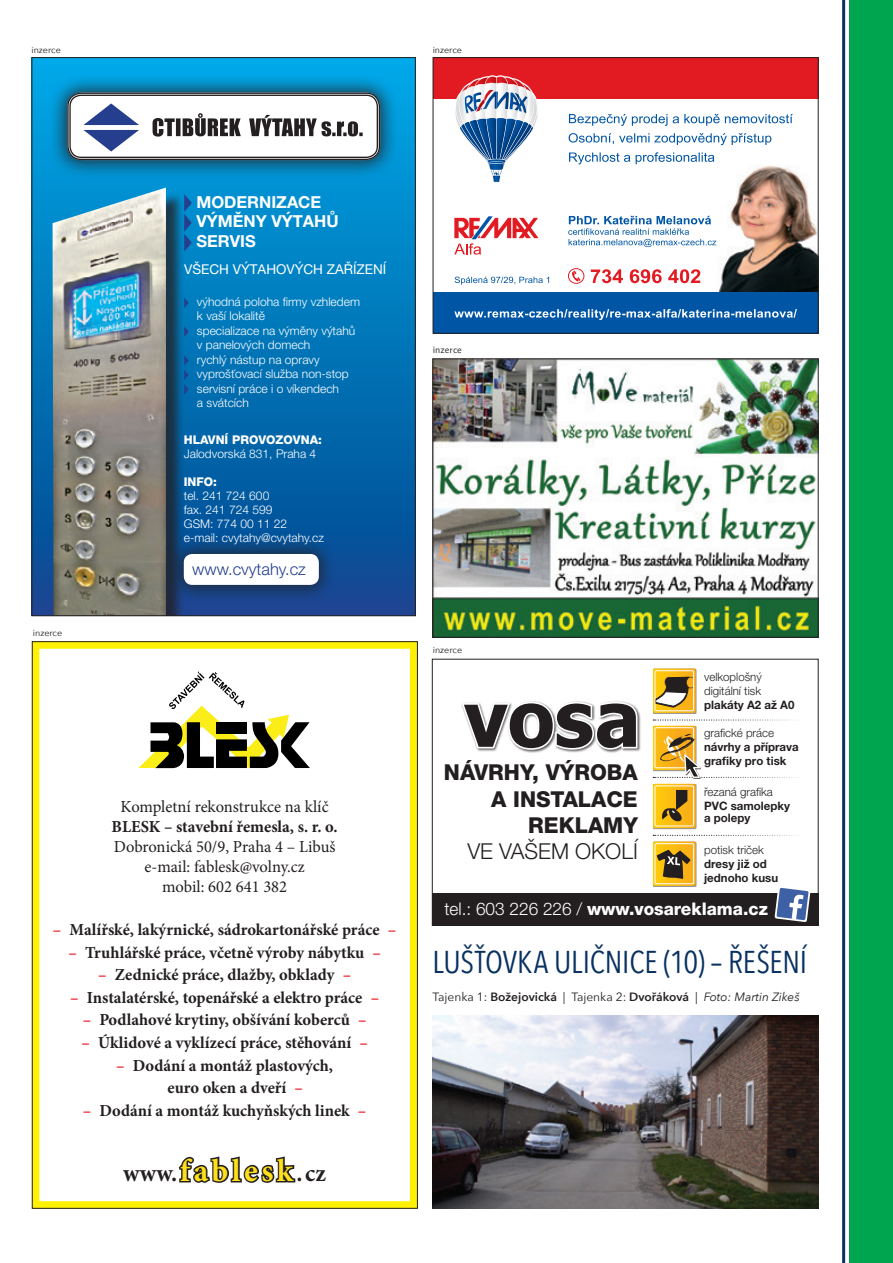
<style>
.page{position:relative;width:893px;height:1263px;background:#fff}
.page>*{position:absolute;margin:0;border:0;box-sizing:border-box;transform-origin:0 0}
.t1{font:700 76.8px "Tahoma";color:#231f20}
.t2{font:31.5px "Avenir Next Condensed";letter-spacing:-.005em;color:#083060}
.t3{font:700 24.45px "Minion Pro";color:#231f20}
.t4{font:800 21.9px/26.4px "Helvetica Neue LT Pro";color:#231f20;text-align:right}
.t5{font:300 21.9px "Helvetica Neue LT Pro";color:#231f20}
.t6{font:800 17.4px "Helvetica Neue LT Pro";color:#fff}
.t7{font:700 16.8px/22.6px "Minion Pro";color:#231f20}
.t8{font:16.8px/20.1px "Minion Pro";letter-spacing:-.005em;color:#231f20;text-align:center}
.t9{font:700 16.5px/19.8px "Helvetica Neue LT Pro";color:#fff}
.t10{font:300 16.5px "Helvetica Neue LT Pro";color:#253f8e}
.t11{font:13.5px "Helvetica Neue LT Pro";color:#fff}
.t12{font:300 12px/14.4px "Helvetica Neue LT Pro";color:#fff}
.t13{font:12px "Avenir Next";color:#231f20}
.t14{font:800 12px "Helvetica Neue LT Pro";color:#fff}
.t15{font:700 11.7px/14px "Helvetica Neue LT Pro";color:#231f20}
.t16{font:300 11.7px/14px "Helvetica Neue LT Pro";color:#231f20}
.t17{font:9px "Avenir Next";color:#231f20}
.t18{font:9px "Adagio Sans";color:#231f20}
.s1{color:#ee1d23}
.s2{font-size:32.1px;color:#ffe01b}
.s3{font-weight:300}
.s4{font-weight:600}
.s5{font-style:italic}
</style>
<div class="page">
<svg style="left:34px;top:59px;width:380px;height:555px;background:#0174b7"></svg>
<div style="left:165px;top:535px;width:172px;height:69px;background:#231f20;opacity:.75"></div>
<div style="left:184px;top:554px;width:135px;height:31px;background:#fff;border-radius:9px"></div>
<svg style="left:185px;top:194px;width:7px;height:58px"></svg>
<div style="left:55px;top:191px;width:130px;height:425px;background:#231f20;opacity:.75"></div>
<img style="left:53px;top:188px;width:113px;height:426px">
<svg style="left:184px;top:297px;width:5px;height:11px"></svg>
<svg style="left:184px;top:326px;width:5px;height:11px"></svg>
<svg style="left:184px;top:355px;width:5px;height:40px"></svg>
<div style="left:49px;top:74px;width:349px;height:104px;background:#231f20;opacity:.75"></div>
<svg style="left:67px;top:92px;width:314px;height:69px"></svg>
<div style="left:849px;top:0;width:44px;height:1263px;background:#00a54f"></div>
<div style="left:432px;top:894px;width:386px;height:31px;background:#231f20"></div>
<div style="left:461px;top:701px;width:180px;height:53px;background:#231f20;opacity:.75"></div>
<svg style="left:461px;top:701px;width:178px;height:51px"></svg>
<div style="left:653px;top:669px;width:44px;height:45px;background:#231f20;opacity:.5"></div>
<svg style="left:653px;top:668px;width:43px;height:45px;background:#bf9c44"></svg>
<div style="left:655px;top:670px;width:39px;height:41px;border:1px solid #fff;border-radius:2px"></div>
<div style="left:653px;top:784px;width:44px;height:45px;background:#231f20;opacity:.5"></div>
<svg style="left:653px;top:835px;width:158px;height:87px"></svg>
<svg style="left:653px;top:719px;width:144px;height:109px"></svg>
<div style="left:432px;top:659px;width:387px;height:267px;border:1px solid #231f20"></div>
<img style="left:709px;top:160px;width:108px;height:132px">
<div style="left:433px;top:57px;width:386px;height:41px;background:#e21a21"></div>
<div style="left:433px;top:292px;width:386px;height:42px;background:#0155a5"></div>
<svg style="left:569px;top:152px;width:145px;height:12px"></svg>
<svg style="left:569px;top:133px;width:202px;height:12px"></svg>
<svg style="left:569px;top:114px;width:224px;height:12px"></svg>
<svg style="left:454px;top:216px;width:85px;height:39px"></svg>
<svg style="left:454px;top:75px;width:85px;height:108px"></svg>
<svg style="left:454px;top:309px;width:343px;height:11px"></svg>
<svg style="left:455px;top:277px;width:94px;height:8px"></svg>
<svg style="left:591px;top:269px;width:109px;height:14px"></svg>
<svg style="left:568px;top:216px;width:148px;height:31px"></svg>
<svg style="left:568px;top:268px;width:16px;height:16px"></svg>
<div style="left:433px;top:57px;width:386px;height:277px;border:1px solid #231f20"></div>
<img style="left:434px;top:360px;width:383px;height:276px">
<div style="left:432px;top:358px;width:387px;height:280px;border:1px solid #231f20"></div>
<div style="left:32px;top:641px;width:385px;height:568px;border:7px solid #fff101"></div>
<svg style="left:138px;top:671px;width:172px;height:97px"></svg>
<svg style="left:178px;top:1156px;width:118px;height:27px"></svg>
<img style="left:432px;top:1015px;width:387px;height:194px">
<hr style="left:842px;top:0;width:3px;height:1263px;background:#083060">
<p class="t17" style="left:32px;top:43px;width:31px">inzerce</p>
<p class="t17" style="left:433px;top:43px;width:31px">inzerce</p>
<p class="t17" style="left:33px;top:625px;width:31px">inzerce</p>
<p class="t9" style="left:196px;top:191px;width:144px">MODERNIZACE<br>VÝMĚNY VÝTAHŮ<br>SERVIS</p>
<p class="t11" style="left:184px;top:262px;width:204px">VŠECH VÝTAHOVÝCH ZAŘÍZENÍ</p>
<p class="t12" style="left:197px;top:294px;width:165px">výhodná poloha firmy vzhledem k vaší lokalitě<br>specializace na výměny výtahů v panelových domech<br>rychlý nástup na opravy vyprošťovací služba non-stop servisní práce i o víkendech<br>a svátcích</p>
<p class="t14" style="left:184px;top:433px;width:140px">HLAVNÍ PROVOZOVNA:</p>
<p class="t12" style="left:184px;top:446px;width:134px">Jalodvorská 831, Praha 4</p>
<p class="t14" style="left:184px;top:475px;width:35px">INFO:</p>
<p class="t12" style="left:184px;top:488px;width:142px;line-height:14px">tel. 241 724 600<br>fax. 241 724 599<br>GSM: 774 00 11 22 e-mail: cvytahy@cvytahy.cz</p>
<p class="t10" style="left:192px;top:559px;width:115px">www.cvytahy.cz</p>
<p class="t8" style="left:121px;top:796px;width:210px">Kompletní rekonstrukce na klíč</p>
<p class="t7" style="left:112px;top:815px;width:228px">BLESK – stavební řemesla, s. r. o.</p>
<p class="t8" style="left:114px;top:837px;width:223px">Dobronická 50/9, Praha 4 – Libuš e-mail: fablesk@volny.cz<br>mobil: 602 641 382</p>
<p class="t7" style="left:53px;top:918px;width:345px"><span class="s1">–</span> Malířské, lakýrnické, sádrokartonářské práce <span class="s1">–</span></p>
<p class="t7" style="left:68px;top:941px;width:314px"><span class="s1">–</span> Truhlářské práce, včetně výroby nábytku <span class="s1">–</span></p>
<p class="t7" style="left:98px;top:963px;width:254px"><span class="s1">–</span> Zednické práce, dlažby, obklady <span class="s1">–</span></p>
<p class="t7" style="left:70px;top:986px;width:311px"><span class="s1">–</span> Instalatérské, topenářské a elektro práce <span class="s1">–</span></p>
<p class="t7" style="left:83px;top:1008px;width:285px"><span class="s1">–</span> Podlahové krytiny, obšívání koberců <span class="s1">–</span></p>
<p class="t7" style="left:81px;top:1031px;width:288px"><span class="s1">–</span> Úklidové a vyklízecí práce, stěhování <span class="s1">–</span></p>
<p class="t7" style="left:167px;top:1053px;width:167px;text-indent:-51px"><span class="s1">–</span> Dodání a montáž plastových, euro oken a dveří <span class="s1">–</span></p>
<p class="t7" style="left:83px;top:1099px;width:285px"><span class="s1">–</span> Dodání a montáž kuchyňských linek <span class="s1">–</span></p>
<h3 class="t3" style="left:123px;top:1156px;width:204px">www.<span class="s2">fablesk</span>.cz</h3>
<p class="t18" style="left:433px;top:344px;width:31px">inzerce</p>
<p class="t17" style="left:433px;top:643px;width:31px">inzerce</p>
<h1 class="t1" style="left:464px;top:665px;width:178px">vosa</h1>
<h3 class="t4" style="left:444px;top:759px;width:195px">NÁVRHY, VÝROBA<br>A INSTALACE<br>REKLAMY</h3>
<h3 class="t5" style="left:467px;top:838px;width:172px">VE VAŠEM OKOLÍ</h3>
<p class="t16" style="left:704px;top:670px;width:59px">velkoplošný digitální tisk</p>
<p class="t15" style="left:704px;top:698px;width:92px">plakáty A2 až A0</p>
<p class="t16" style="left:704px;top:726px;width:72px">grafické práce</p>
<p class="t15" style="left:704px;top:740px;width:96px">návrhy a příprava grafiky pro tisk</p>
<p class="t16" style="left:704px;top:784px;width:70px">řezaná grafika</p>
<p class="t15" style="left:704px;top:799px;width:87px;line-height:12.5px">PVC samolepky a polepy</p>
<p class="t16" style="left:704px;top:842px;width:61px">potisk triček</p>
<p class="t15" style="left:704px;top:856px;width:76px">dresy již od jednoho kusu</p>
<p class="t6" style="left:445px;top:899px;width:325px"><span class="s3">tel.: 603 226 226 /</span> www.vosareklama.cz</p>
<h2 class="t2" style="left:432px;top:934px;width:376px">LUŠŤOVKA ULIČNICE (10) – ŘEŠENÍ</h2>
<p class="t13" style="left:432px;top:987px;width:369px">Tajenka 1: <span class="s4">Božejovická</span> | Tajenka 2: <span class="s4">Dvořáková</span> | <span class="s5">Foto: Martin Zikeš</span></p>
</div>
